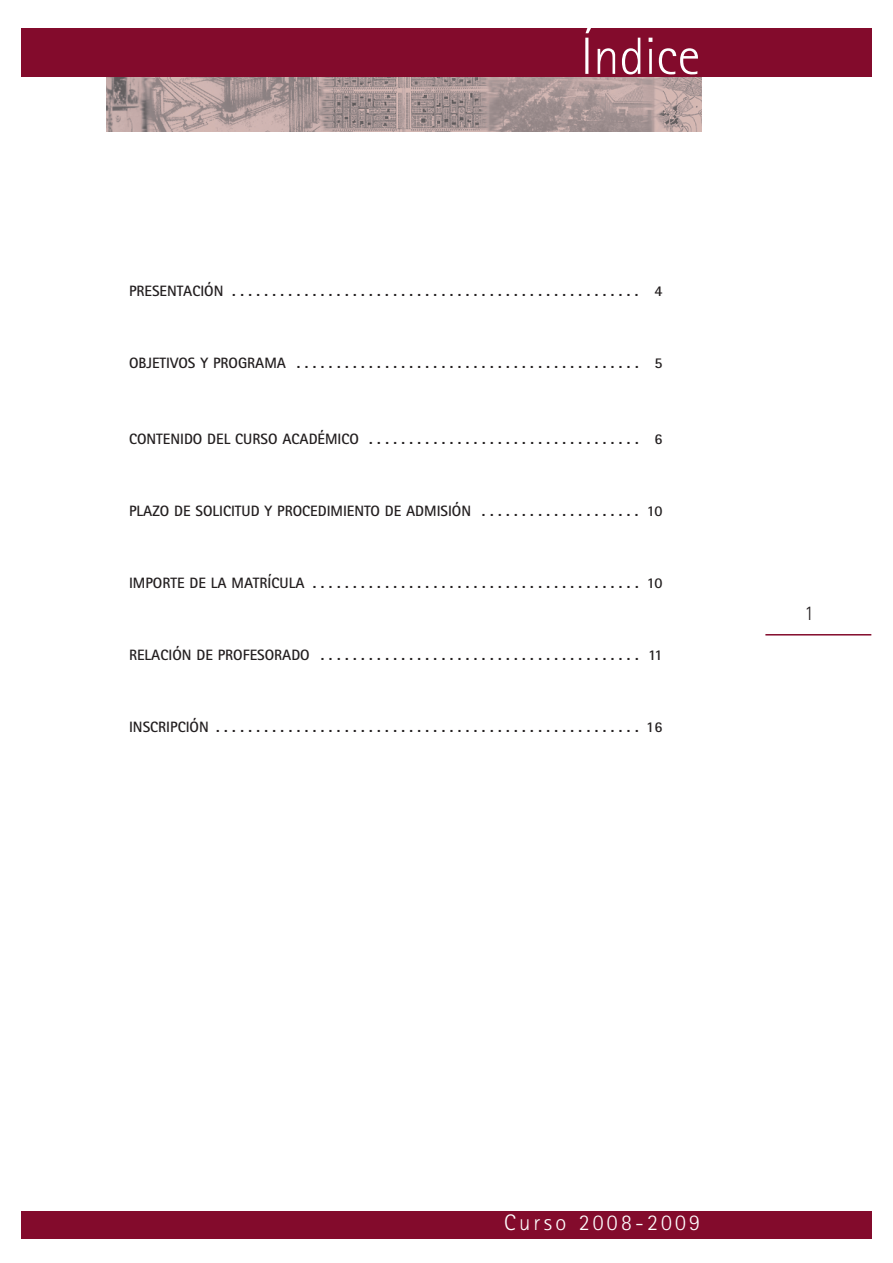
<style>
.page{position:relative;width:893px;height:1263px;background:#fff}
.page>*{position:absolute;margin:0;border:0;box-sizing:border-box;transform-origin:0 0}
.t1{font:300 52.5px "Rotis Sans Serif";color:#fff}
.t2{font:300 22.5px "Rotis Sans Serif";letter-spacing:.145em;color:#fff}
.t3{font:300 21px "Rotis Sans Serif";color:#231f20;scale:.9 1}
.t4{font:700 15px "Rotis Sans Serif";color:#231f20}
</style>
<div class="page">
<img style="left:106px;top:77px;width:596px;height:54px">
<div style="left:21px;top:1211px;width:851px;height:28px;background:#830b2c"></div>
<hr style="left:765px;top:634px;width:106px;height:1px;background:#830b2c">
<div style="left:21px;top:28px;width:851px;height:49px;background:#830b2c"></div>
<h1 class="t1" style="left:581px;top:38px;width:121px">Índice</h1>
<p class="t4" style="left:129px;top:285px;width:535px">PRESENTACIÓN . . . . . . . . . . . . . . . . . . . . . . . . . . . . . . . . . . . . . . . . . . . . . . . . . . . 4</p>
<p class="t4" style="left:129px;top:357px;width:535px">OBJETIVOS Y PROGRAMA . . . . . . . . . . . . . . . . . . . . . . . . . . . . . . . . . . . . . . . . . . . 5</p>
<p class="t4" style="left:129px;top:433px;width:535px">CONTENIDO DEL CURSO ACADÉMICO . . . . . . . . . . . . . . . . . . . . . . . . . . . . . . . . . . 6</p>
<p class="t4" style="left:129px;top:505px;width:535px">PLAZO DE SOLICITUD Y PROCEDIMIENTO DE ADMISIÓN . . . . . . . . . . . . . . . . . . . . 10</p>
<p class="t4" style="left:129px;top:577px;width:535px">IMPORTE DE LA MATRÍCULA . . . . . . . . . . . . . . . . . . . . . . . . . . . . . . . . . . . . . . . . . 10</p>
<p class="t4" style="left:129px;top:649px;width:535px">RELACIÓN DE PROFESORADO . . . . . . . . . . . . . . . . . . . . . . . . . . . . . . . . . . . . . . . . 11</p>
<p class="t4" style="left:129px;top:721px;width:535px">INSCRIPCIÓN . . . . . . . . . . . . . . . . . . . . . . . . . . . . . . . . . . . . . . . . . . . . . . . . . . . . . 16</p>
<h3 class="t3" style="left:804px;top:606px;width:12px">1</h3>
<h2 class="t2" style="left:504px;top:1215px;width:197px">Curso 2008-2009</h2>
</div>
